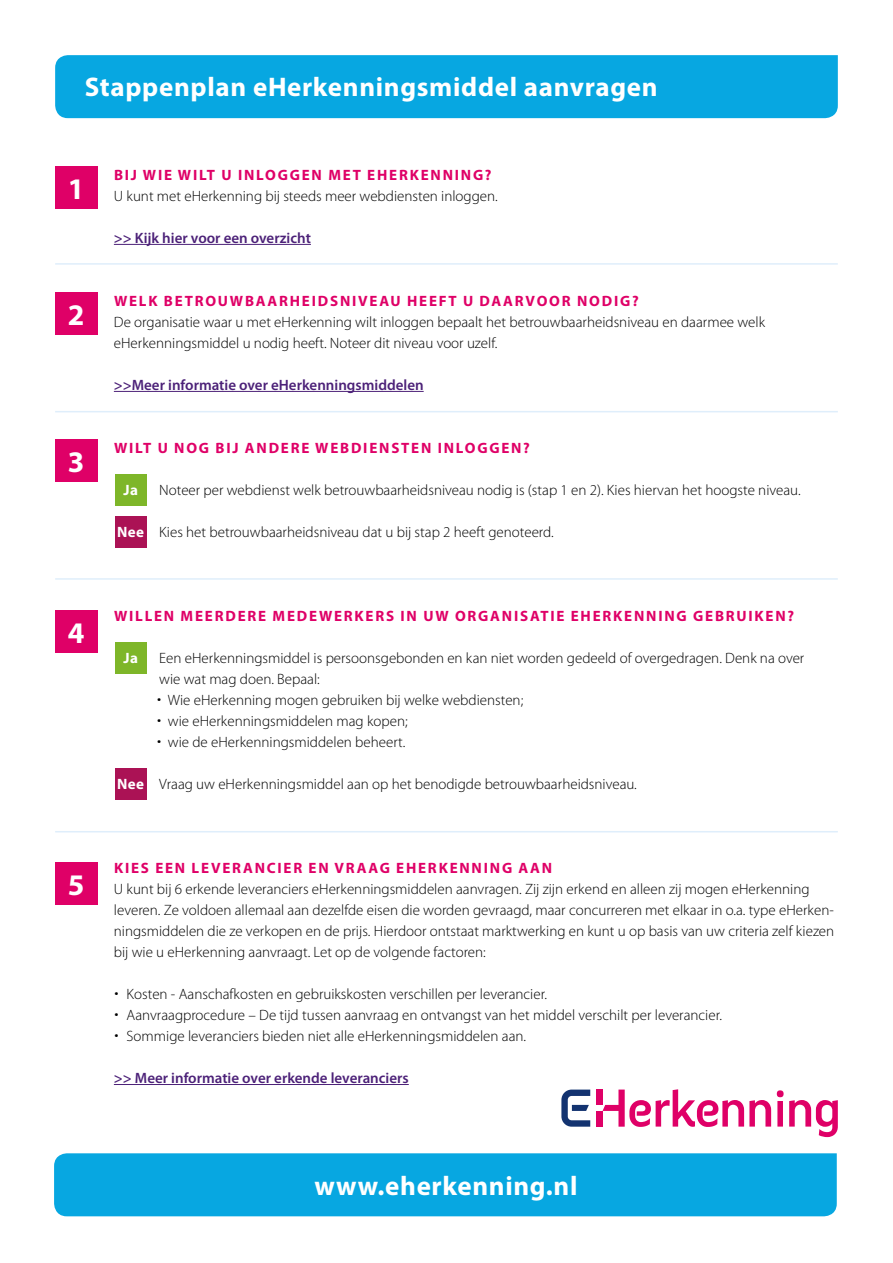
<style>
.page{position:relative;width:893px;height:1263px;background:#fff}
.page>*{position:absolute;margin:0;border:0;box-sizing:border-box;transform-origin:0 0}
.t1{font:700 30px "Myriad Pro";color:#fff}
.t2{font:700 27px "Myriad Pro";letter-spacing:.025em;color:#fff}
.t3{font:300 15px/21px "Myriad Pro";color:#000}
.t4{font:700 15px "Myriad Pro";letter-spacing:.12em;color:#df0067}
.t5{font:600 15px "Myriad Pro";color:#4c2178}
.t6{font:700 15px "Myriad Pro";letter-spacing:.02em;color:#fff}
</style>
<div class="page">
<hr style="left:114px;top:244px;width:197px;height:1px;background:#4c2178">
<hr style="left:114px;top:391px;width:310px;height:1px;background:#4c2178">
<hr style="left:114px;top:1084px;width:295px;height:1px;background:#4c2178">
<div style="left:54px;top:1153px;width:783px;height:63px;background:#07a7e1"></div>
<div style="left:55px;top:55px;width:783px;height:63px;background:#07a7e1"></div>
<div style="left:777px;top:1101px;width:6px;height:25px;background:#df0067"></div>
<svg style="left:789px;top:1100px;width:49px;height:37px"></svg>
<div style="left:596px;top:1111px;width:6px;height:16px;background:#df0067"></div>
<div style="left:596px;top:1089px;width:6px;height:16px;background:#df0067"></div>
<svg style="left:561px;top:1089px;width:29px;height:38px"></svg>
<svg style="left:603px;top:1089px;width:168px;height:38px"></svg>
<div style="left:777px;top:1090px;width:7px;height:7px;background:#df0067;border-radius:3px"></div>
<div style="left:55px;top:166px;width:42px;height:42px;background:#df0067"></div>
<div style="left:55px;top:439px;width:42px;height:42px;background:#df0067"></div>
<div style="left:115px;top:474px;width:32px;height:31px;background:#7eb629"></div>
<div style="left:115px;top:642px;width:32px;height:31px;background:#7eb629"></div>
<div style="left:115px;top:516px;width:32px;height:32px;background:#ab1255"></div>
<div style="left:115px;top:768px;width:32px;height:31px;background:#ab1255"></div>
<div style="left:55px;top:610px;width:42px;height:42px;background:#df0067"></div>
<div style="left:55px;top:862px;width:42px;height:42px;background:#df0067"></div>
<div style="left:55px;top:292px;width:42px;height:42px;background:#df0067"></div>
<hr style="left:55px;top:263px;width:783px;height:2px;background:#dfeefb">
<hr style="left:55px;top:411px;width:783px;height:1px;background:#dfeefb">
<hr style="left:55px;top:578px;width:783px;height:2px;background:#dfeefb">
<hr style="left:55px;top:831px;width:783px;height:1px;background:#dfeefb">
<h2 class="t2" style="left:85px;top:70px;width:574px">Stappenplan eHerkenningsmiddel aanvragen</h2>
<h1 class="t1" style="left:68px;top:169px;width:18px">1</h1>
<h1 class="t1" style="left:68px;top:295px;width:18px">2</h1>
<h1 class="t1" style="left:68px;top:442px;width:18px">3</h1>
<h1 class="t1" style="left:68px;top:613px;width:18px">4</h1>
<h1 class="t1" style="left:68px;top:865px;width:18px">5</h1>
<p class="t4" style="left:114px;top:165px;width:379px">BIJ WIE WILT U INLOGGEN MET EHERKENNING?</p>
<p class="t3" style="left:114px;top:186px;width:385px">U kunt met eHerkenning bij steeds meer webdiensten inloggen.</p>
<p class="t5" style="left:114px;top:228px;width:199px">&gt;&gt; Kijk hier voor een overzicht</p>
<p class="t4" style="left:114px;top:291px;width:526px">WELK BETROUWBAARHEIDSNIVEAU HEEFT U DAARVOOR NODIG?</p>
<p class="t3" style="left:114px;top:312px;width:653px">De organisatie waar u met eHerkenning wilt inloggen bepaalt het betrouwbaarheidsniveau en daarmee welk eHerkenningsmiddel u nodig heeft. Noteer dit niveau voor uzelf.</p>
<p class="t5" style="left:114px;top:375px;width:311px">&gt;&gt;Meer informatie over eHerkenningsmiddelen</p>
<p class="t4" style="left:114px;top:438px;width:417px">WILT U NOG BIJ ANDERE WEBDIENSTEN INLOGGEN?</p>
<p class="t3" style="left:159px;top:480px;width:643px">Noteer per webdienst welk betrouwbaarheidsniveau nodig is (stap 1 en 2). Kies hiervan het hoogste niveau.</p>
<p class="t3" style="left:159px;top:522px;width:396px">Kies het betrouwbaarheidsniveau dat u bij stap 2 heeft genoteerd.</p>
<p class="t6" style="left:124px;top:480px;width:16px">Ja</p>
<p class="t6" style="left:117px;top:523px;width:28px">Nee</p>
<p class="t4" style="left:114px;top:606px;width:682px">WILLEN MEERDERE MEDEWERKERS IN UW ORGANISATIE EHERKENNING GEBRUIKEN?</p>
<p class="t3" style="left:159px;top:648px;width:647px">Een eHerkenningsmiddel is persoonsgebonden en kan niet worden gedeeld of overgedragen. Denk na over</p>
<p class="t3" style="left:159px;top:669px;width:162px">wie wat mag doen. Bepaal:</p>
<p class="t3" style="left:168px;top:690px;width:357px">Wie eHerkenning mogen gebruiken bij welke webdiensten;</p>
<p class="t3" style="left:168px;top:711px;width:241px">wie eHerkenningsmiddelen mag kopen;</p>
<p class="t3" style="left:168px;top:732px;width:239px">wie de eHerkenningsmiddelen beheert.</p>
<p class="t3" style="left:159px;top:774px;width:479px">Vraag uw eHerkenningsmiddel aan op het benodigde betrouwbaarheidsniveau.</p>
<p class="t6" style="left:124px;top:648px;width:16px">Ja</p>
<p class="t6" style="left:117px;top:774px;width:28px">Nee</p>
<p class="t4" style="left:114px;top:858px;width:440px">KIES EEN LEVERANCIER EN VRAAG EHERKENNING AAN</p>
<p class="t3" style="left:114px;top:879px;width:722px">U kunt bij 6 erkende leveranciers eHerkenningsmiddelen aanvragen. Zij zijn erkend en alleen zij mogen eHerkenning leveren. Ze voldoen allemaal aan dezelfde eisen die worden gevraagd, maar concurreren met elkaar in o.a. type eHerken&shy;ningsmiddelen die ze verkopen en de prijs. Hierdoor ontstaat marktwerking en kunt u op basis van uw criteria zelf kiezen bij wie u eHerkenning aanvraagt. Let op de volgende factoren:</p>
<p class="t3" style="left:127px;top:984px;width:597px">Kosten - Aanschafkosten en gebruikskosten verschillen per leverancier.<br>Aanvraagprocedure – De tijd tussen aanvraag en ontvangst van het middel verschilt per leverancier.<br>Sommige leveranciers bieden niet alle eHerkenningsmiddelen aan.</p>
<p class="t5" style="left:114px;top:1068px;width:296px">&gt;&gt; Meer informatie over erkende leveranciers</p>
<h2 class="t2" style="left:314px;top:1168px;width:265px">www.eherkenning.nl</h2>
</div>
